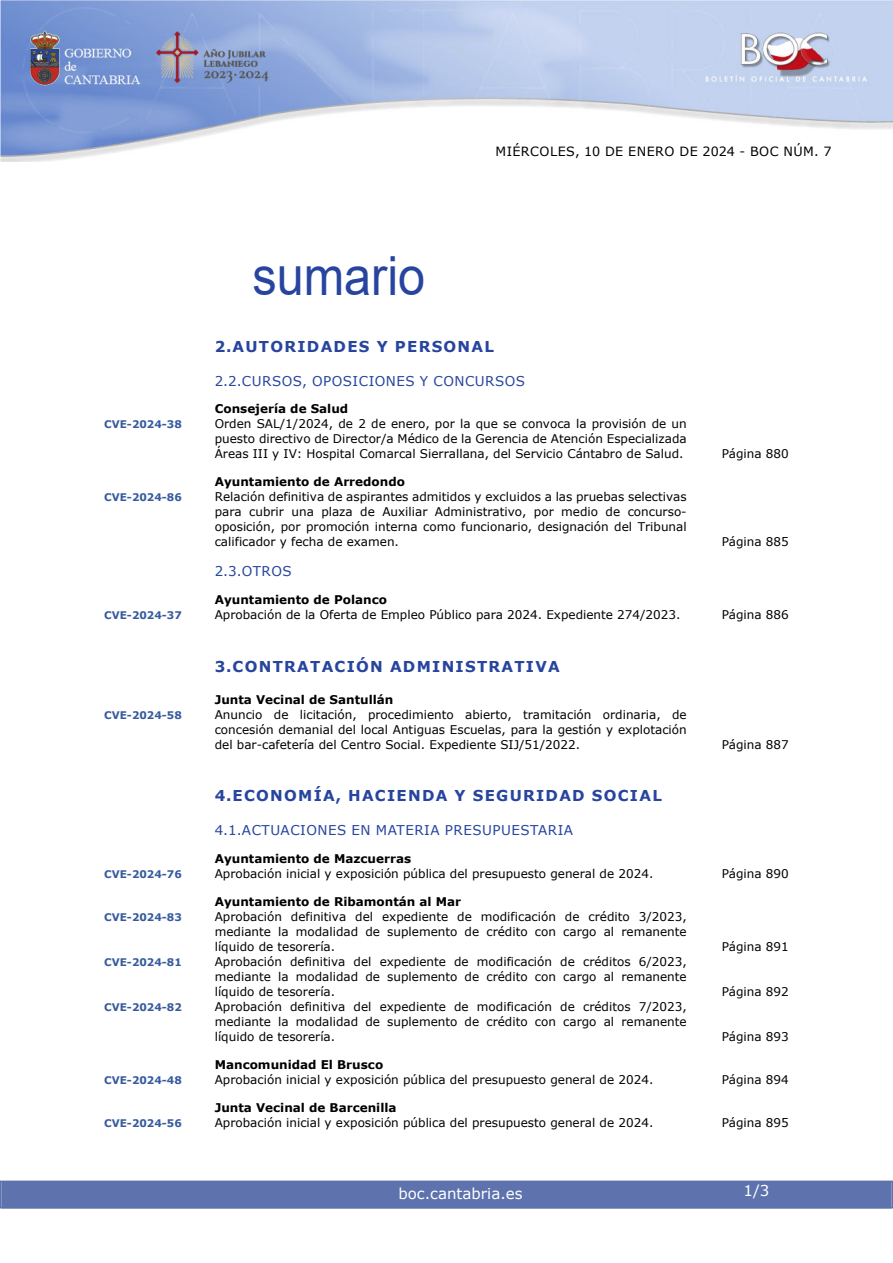
<style>
.page{position:relative;width:893px;height:1263px;background:#fff}
.page>*{position:absolute;margin:0;border:0;box-sizing:border-box;transform-origin:0 0}
.SUMARIO{font:54px "Arial";color:#27459e;scale:.9 1}
.indice_1{font:700 15px "Verdana";letter-spacing:.085em;color:#27459e}
.t1{font:15px "Verdana";color:#fff}
.indice_2{font:13.5px "Verdana";letter-spacing:.035em;color:#27459e}
.t2{font:12.75px "Verdana";letter-spacing:.035em;color:#000}
.indice_4{font:12px/15px "Verdana";color:#000;text-align:justify}
.indice_3{font:700 12px "Verdana";color:#000}
.indice_4-2{font:700 10.5px "Verdana";color:#385b9e}
</style>
<div class="page">
<img style="left:0;top:0;width:893px;height:161px">
<div style="left:2px;top:1181px;width:889px;height:27px;background:#5e73ae"></div>
<div style="left:0;top:1180px;width:893px;height:28px;border:2px solid #5e73ae"></div>
<h1 class="SUMARIO" style="left:252px;top:239px;width:194px">sumario</h1>
<p class="t2" style="left:495px;top:142px;width:338px">MIÉRCOLES, 10 DE ENERO DE 2024 - BOC NÚM. 7</p>
<h2 class="indice_1" style="left:215px;top:336px;width:281px">2.AUTORIDADES Y PERSONAL</h2>
<h3 class="indice_2" style="left:215px;top:371px;width:312px">2.2.CURSOS, OPOSICIONES Y CONCURSOS</h3>
<h4 class="indice_3" style="left:215px;top:400px;width:135px">Consejería de Salud</h4>
<p class="indice_4-2" style="left:104px;top:417px;width:79px">CVE-2024-38</p>
<p class="indice_4" style="left:215px;top:416px;width:473px">Orden SAL/1/2024, de 2 de enero, por la que se convoca la provisión de un puesto directivo de Director/a Médico de la Gerencia de Atención Especializada Áreas III y IV: Hospital Comarcal Sierrallana, del Servicio Cántabro de Salud.</p>
<h4 class="indice_3" style="left:215px;top:473px;width:192px">Ayuntamiento de Arredondo</h4>
<p class="indice_4-2" style="left:104px;top:490px;width:79px">CVE-2024-86</p>
<p class="indice_4" style="left:215px;top:489px;width:473px">Relación definitiva de aspirantes admitidos y excluidos a las pruebas selectivas para cubrir una plaza de Auxiliar Administrativo, por medio de concurso&shy;oposición, por promoción interna como funcionario, designación del Tribunal calificador y fecha de examen.</p>
<h3 class="indice_2" style="left:215px;top:562px;width:78px">2.3.OTROS</h3>
<h4 class="indice_3" style="left:215px;top:591px;width:174px">Ayuntamiento de Polanco</h4>
<p class="indice_4" style="left:722px;top:446px;width:69px">Página 880</p>
<p class="indice_4" style="left:722px;top:534px;width:69px">Página 885</p>
<p class="indice_4-2" style="left:104px;top:608px;width:79px">CVE-2024-37</p>
<p class="indice_4" style="left:215px;top:607px;width:467px">Aprobación de la Oferta de Empleo Público para 2024. Expediente 274/2023.</p>
<p class="indice_4" style="left:722px;top:607px;width:69px">Página 886</p>
<h2 class="indice_1" style="left:215px;top:655px;width:347px">3.CONTRATACIÓN ADMINISTRATIVA</h2>
<h4 class="indice_3" style="left:215px;top:691px;width:180px">Junta Vecinal de Santullán</h4>
<p class="indice_4-2" style="left:104px;top:707px;width:79px">CVE-2024-58</p>
<p class="indice_4" style="left:215px;top:707px;width:473px">Anuncio de licitación, procedimiento abierto, tramitación ordinaria, de concesión demanial del local Antiguas Escuelas, para la gestión y explotación del bar-cafetería del Centro Social. Expediente SIJ/51/2022.</p>
<p class="indice_4" style="left:722px;top:737px;width:69px">Página 887</p>
<h2 class="indice_1" style="left:215px;top:785px;width:449px">4.ECONOMÍA, HACIENDA Y SEGURIDAD SOCIAL</h2>
<h3 class="indice_2" style="left:215px;top:821px;width:360px">4.1.ACTUACIONES EN MATERIA PRESUPUESTARIA</h3>
<h4 class="indice_3" style="left:215px;top:850px;width:198px">Ayuntamiento de Mazcuerras</h4>
<p class="indice_4-2" style="left:104px;top:867px;width:79px">CVE-2024-76</p>
<p class="indice_4" style="left:215px;top:866px;width:440px">Aprobación inicial y exposición pública del presupuesto general de 2024.</p>
<p class="indice_4" style="left:722px;top:866px;width:69px">Página 890</p>
<h4 class="indice_3" style="left:215px;top:893px;width:248px">Ayuntamiento de Ribamontán al Mar</h4>
<p class="indice_4-2" style="left:104px;top:910px;width:79px">CVE-2024-83</p>
<p class="indice_4" style="left:215px;top:909px;width:474px">Aprobación definitiva del expediente de modificación de crédito 3/2023, mediante la modalidad de suplemento de crédito con cargo al remanente líquido de tesorería.</p>
<p class="indice_4" style="left:722px;top:939px;width:69px">Página 891</p>
<p class="indice_4-2" style="left:104px;top:955px;width:79px">CVE-2024-81</p>
<p class="indice_4" style="left:215px;top:954px;width:474px">Aprobación definitiva del expediente de modificación de créditos 6/2023, mediante la modalidad de suplemento de crédito con cargo al remanente líquido de tesorería.</p>
<p class="indice_4-2" style="left:104px;top:1000px;width:79px">CVE-2024-82</p>
<p class="indice_4" style="left:215px;top:999px;width:474px">Aprobación definitiva del expediente de modificación de créditos 7/2023, mediante la modalidad de suplemento de crédito con cargo al remanente líquido de tesorería.</p>
<h4 class="indice_3" style="left:215px;top:1056px;width:170px">Mancomunidad El Brusco</h4>
<p class="indice_4" style="left:722px;top:984px;width:69px">Página 892</p>
<p class="indice_4" style="left:722px;top:1029px;width:69px">Página 893</p>
<p class="indice_4-2" style="left:104px;top:1073px;width:79px">CVE-2024-48</p>
<p class="indice_4" style="left:215px;top:1072px;width:440px">Aprobación inicial y exposición pública del presupuesto general de 2024.</p>
<p class="indice_4" style="left:722px;top:1072px;width:69px">Página 894</p>
<h4 class="indice_3" style="left:215px;top:1099px;width:183px">Junta Vecinal de Barcenilla</h4>
<p class="indice_4-2" style="left:104px;top:1116px;width:79px">CVE-2024-56</p>
<p class="indice_4" style="left:215px;top:1115px;width:440px">Aprobación inicial y exposición pública del presupuesto general de 2024.</p>
<p class="indice_4" style="left:722px;top:1115px;width:69px">Página 895</p>
<p class="t1" style="left:398px;top:1183px;width:126px">boc.cantabria.es</p>
<p class="t1" style="left:744px;top:1180px;width:27px">1/3</p>
</div>
